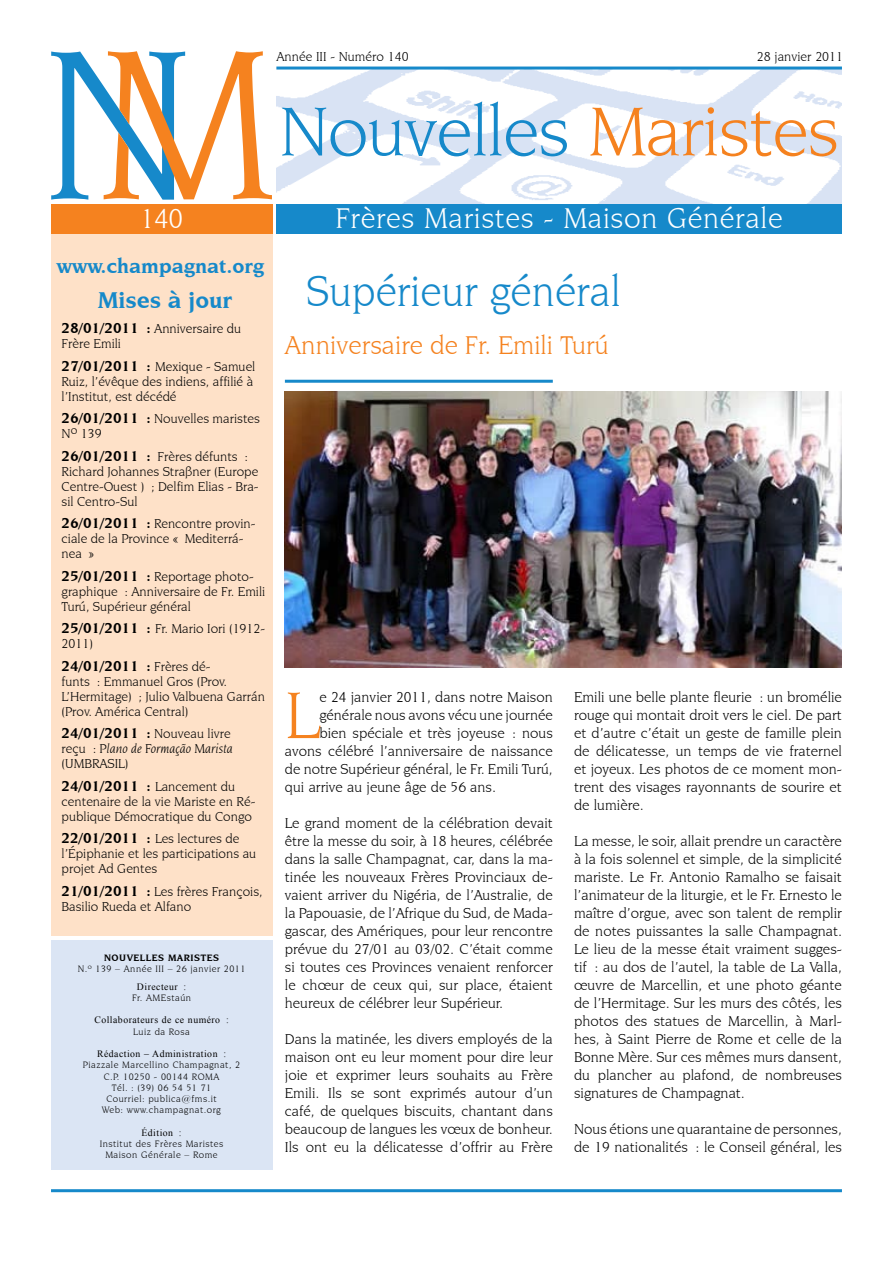
<style>
.page{position:relative;width:893px;height:1263px;background:#fff}
.page>*{position:absolute;margin:0;border:0;box-sizing:border-box;transform-origin:0 0}
.t1{font:73.5px "Novarese IT Cby BT";letter-spacing:-.015em;color:#1689ca}
.t2{font:70.05px "Novarese IT Cby BT";color:#f5821f}
.t3{font:45px "Novarese IT Cby BT";color:#1689ca;scale:.96 1}
.t4{font:30px "Novarese IT Cby BT";letter-spacing:.02em;color:#fff}
.t5{font:28.5px "Novarese IT Cby BT";color:#fff}
.t6{font:27px "Novarese IT Cby BT";color:#f5821f}
.t7{font:700 24px "Novarese IT Cby BT";color:#1689ca}
.t8{font:700 21px "Novarese IT Cby BT";color:#1689ca}
.t9{font:15px/18px "Novarese IT Cby BT";color:#000;text-align:justify}
.t10{font:700 15px "Novarese IT Cby BT";color:#000}
.t11{font:13.5px/15px "Novarese IT Cby BT";color:#000}
.t12{font:9.75px/11.2px "Novarese IT Cby BT";letter-spacing:.05em;color:#000;text-align:center}
.t13{font:9.75px "Times New Roman";letter-spacing:.05em;color:#000}
.t14{font:700 9.75px "Novarese IT Cby BT";letter-spacing:.05em;color:#000}
.s1{color:#f5821f}
.s2{font-weight:700;font-size:15px}
.s3{font-weight:400;font-size:13.5px}
.s4{font-style:italic}
</style>
<div class="page">
<img style="left:276px;top:70px;width:566px;height:134px">
<hr style="left:276px;top:67px;width:566px;height:3px;background:#1689ca">
<div style="left:276px;top:204px;width:566px;height:30px;background:#1689ca"></div>
<svg style="left:51px;top:51px;width:221px;height:149px"></svg>
<hr style="left:51px;top:1189px;width:791px;height:3px;background:#1689ca">
<div style="left:51px;top:234px;width:221px;height:701px;background:#fee1c8"></div>
<div style="left:51px;top:940px;width:221px;height:229px;background:#dbe5f4"></div>
<div style="left:51px;top:204px;width:221px;height:30px;background:#f5821f"></div>
<hr style="left:285px;top:380px;width:268px;height:3px;background:#1689ca">
<img style="left:285px;top:392px;width:557px;height:276px">
<p class="t11" style="left:276px;top:49px;width:134px">Année III - Numéro 140</p>
<p class="t11" style="left:757px;top:49px;width:88px">28 janvier 2011</p>
<h1 class="t1" style="left:279px;top:88px;width:561px">Nouvelles <span class="s1">Maristes</span></h1>
<h3 class="t5" style="left:140px;top:202px;width:45px">140</h3>
<h3 class="t8" style="left:57px;top:253px;width:209px">www.champagnat.org</h3>
<h3 class="t7" style="left:98px;top:285px;width:136px">Mises à jour</h3>
<p class="t11" style="left:62px;top:321px;width:181px"><span class="s2">28/01/2011 :</span> Anniversaire du<br>Frère Emili</p>
<p class="t11" style="left:62px;top:358px;width:195px"><span class="s2">27/01/2011 :</span> Mexique - Samuel<br>Ruiz, l’évêque des indiens, affilié à l’Institut, est décédé</p>
<p class="t11" style="left:62px;top:411px;width:200px"><span class="s2">26/01/2011 :</span> Nouvelles maristes<br>N<sup>o</sup> 139</p>
<p class="t11" style="left:62px;top:448px;width:198px"><span class="s2">26/01/2011 :</span> Frères défunts :<br>Richard Johannes Straßner (Europe<br>Centre-Ouest ) ; Delfim Elias - Bra&shy;sil Centro-Sul</p>
<p class="t11" style="left:62px;top:516px;width:195px"><span class="s2">26/01/2011 :</span> Rencontre provin&shy;ciale de la Province « Mediterrá&shy;nea »</p>
<p class="t11" style="left:62px;top:568px;width:205px"><span class="s2">25/01/2011 :</span> Reportage photo&shy;graphique : Anniversaire de Fr. Emili<br>Turú, Supérieur général</p>
<p class="t11" style="left:62px;top:621px;width:205px"><span class="s2">25/01/2011 :</span> Fr. Mario Iori (1912-<br>2011)</p>
<p class="t10" style="left:62px;top:656px;width:150px">24/01/2011 : <span class="s3">Frères dé-</span></p>
<p class="t11" style="left:62px;top:673px;width:205px">funts : Emmanuel Gros (Prov.<br>L’Hermitage) ; Julio Valbuena Garrán (Prov. América Central)</p>
<p class="t11" style="left:62px;top:726px;width:173px"><span class="s2">24/01/2011 :</span> Nouveau livre reçu : <span class="s4">Plano de Formação Marista </span>(UMBRASIL)</p>
<p class="t10" style="left:62px;top:776px;width:175px">24/01/2011 : <span class="s3">Lancement du</span></p>
<p class="t11" style="left:62px;top:793px;width:195px">centenaire de la vie Mariste en Ré&shy;publique Démocratique du Congo</p>
<p class="t11" style="left:62px;top:831px;width:196px"><span class="s2">22/01/2011 :</span> Les lectures de l’Épiphanie et les participations au projet Ad Gentes</p>
<p class="t11" style="left:62px;top:883px;width:202px"><span class="s2">21/01/2011 :</span> Les frères François,<br>Basilio Rueda et Alfano</p>
<p class="t14" style="left:104px;top:952px;width:110px">Nouvelles MARISTES</p>
<p class="t12" style="left:78px;top:963px;width:169px">N.º 139 – Année III – 26 janvier 2011</p>
<p class="t13" style="left:137px;top:980px;width:51px">Directeur :</p>
<p class="t12" style="left:132px;top:992px;width:61px">Fr. AMEstaún</p>
<p class="t13" style="left:94px;top:1013px;width:136px">Collaborateurs de ce numéro :</p>
<p class="t12" style="left:133px;top:1025px;width:58px">Luiz da Rosa</p>
<p class="t13" style="left:97px;top:1047px;width:131px">Rédaction – Administration :</p>
<p class="t12" style="left:83px;top:1059px;width:159px">Piazzale Marcellino Champagnat, 2<br>C.P. 10250 - 00144 ROMA<br>Tél. : (39) 06 54 51 71<br>Courriel: publica@fms.it<br>Web: www.champagnat.org</p>
<p class="t13" style="left:141px;top:1126px;width:42px">Édition :</p>
<p class="t12" style="left:100px;top:1138px;width:125px">Institut des Frères Maristes<br>Maison Générale – Rome</p>
<h3 class="t4" style="left:335px;top:201px;width:449px">Frères Maristes - Maison Générale</h3>
<h3 class="t3" style="left:306px;top:265px;width:329px">Supérieur général</h3>
<h3 class="t6" style="left:285px;top:329px;width:325px">Anniversaire de Fr. Emili Turú</h3>
<h2 class="t2" style="left:285px;top:674px;width:36px">L</h2>
<p class="t9" style="left:319px;top:688px;width:235px">e 24 janvier 2011, dans notre Maison</p>
<p class="t9" style="left:319px;top:706px;width:235px">générale nous avons vécu une journée</p>
<p class="t9" style="left:319px;top:724px;width:235px">bien spéciale et très joyeuse : nous</p>
<p class="t9" style="left:285px;top:742px;width:269px">avons célébré l’anniversaire de naissance</p>
<p class="t9" style="left:285px;top:760px;width:269px">de notre Supérieur général, le Fr. Emili Turú,</p>
<p class="t9" style="left:285px;top:778px;width:213px">qui arrive au jeune âge de 56 ans.</p>
<p class="t9" style="left:285px;top:814px;width:269px">Le grand moment de la célébration devait être la messe du soir, à 18 heures, célébrée dans la salle Champagnat, car, dans la ma&shy;tinée les nouveaux Frères Provinciaux de&shy;vaient arriver du Nigéria, de l’Australie, de la Papouasie, de l’Afrique du Sud, de Mada&shy;gascar, des Amériques, pour leur rencontre prévue du 27/01 au 03/02. C’était comme si toutes ces Provinces venaient renforcer le chœur de ceux qui, sur place, étaient heureux de célébrer leur Supérieur.</p>
<p class="t9" style="left:285px;top:1030px;width:269px">Dans la matinée, les divers employés de la maison ont eu leur moment pour dire leur joie et exprimer leurs souhaits au Frère Emili. Ils se sont exprimés autour d’un café, de quelques biscuits, chantant dans beaucoup de langues les vœux de bonheur.<br>Ils ont eu la délicatesse d’offrir au Frère</p>
<p class="t9" style="left:574px;top:688px;width:269px">Emili une belle plante fleurie : un bromélie rouge qui montait droit vers le ciel. De part et d’autre c’était un geste de famille plein de délicatesse, un temps de vie fraternel et joyeux. Les photos de ce moment mon&shy;trent des visages rayonnants de sourire et de lumière.</p>
<p class="t9" style="left:574px;top:832px;width:269px">La messe, le soir, allait prendre un caractère à la fois solennel et simple, de la simplicité mariste. Le Fr. Antonio Ramalho se faisait l’animateur de la liturgie, et le Fr. Ernesto le maître d’orgue, avec son talent de remplir de notes puissantes la salle Champagnat.<br>Le lieu de la messe était vraiment sugges&shy;tif : au dos de l’autel, la table de La Valla, œuvre de Marcellin, et une photo géante de l’Hermitage. Sur les murs des côtés, les photos des statues de Marcellin, à Marl&shy;hes, à Saint Pierre de Rome et celle de la Bonne Mère. Sur ces mêmes murs dansent, du plancher au plafond, de nombreuses signatures de Champagnat.</p>
<p class="t9" style="left:574px;top:1120px;width:269px">Nous étions une quarantaine de personnes, de 19 nationalités : le Conseil général, les</p>
</div>
